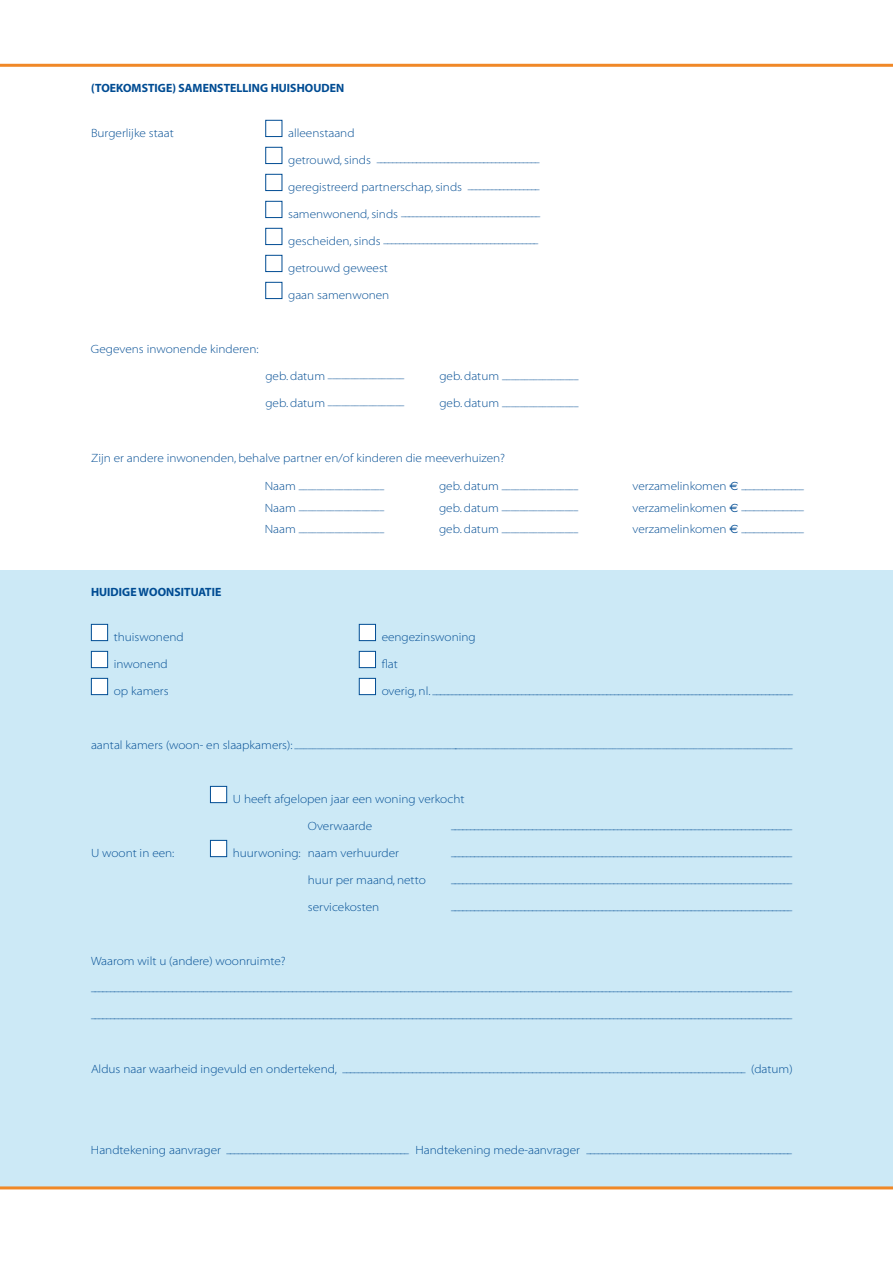
<style>
.page{position:relative;width:893px;height:1263px;background:#fff}
.page>*{position:absolute;margin:0;border:0;box-sizing:border-box;transform-origin:0 0}
.t1{font:12px/21.6px "Myriad MM 215 700";letter-spacing:.035em;color:#004c93}
.t2{font:12px "Myriad MM 215 700";letter-spacing:.015em;color:#004c93}
.t3{font:12px "Myriad Headline";letter-spacing:.01em;color:#004c93}
.t4{font:12px "Myriad MM 215 700";letter-spacing:.005em;color:#004c93}
.t5{font:9px "Myriad MM 215 700";color:#004c93}
.s1{font-size:12px}
.s2{font-size:9px}
.s3{font-family:"Euro Sans"}
</style>
<div class="page">
<div style="left:0;top:570px;width:893px;height:617px;background:#cce9f6"></div>
<hr style="left:0;top:1186px;width:893px;height:3px;background:#f08827">
<hr style="left:0;top:64px;width:893px;height:3px;background:#f08827">
<div style="left:265px;top:120px;width:17px;height:17px;background:#fff;border:1px solid #004c93"></div>
<div style="left:265px;top:147px;width:17px;height:17px;background:#fff;border:1px solid #004c93"></div>
<div style="left:265px;top:174px;width:17px;height:17px;background:#fff;border:1px solid #004c93"></div>
<div style="left:265px;top:201px;width:17px;height:17px;background:#fff;border:1px solid #004c93"></div>
<div style="left:265px;top:228px;width:17px;height:17px;background:#fff;border:1px solid #004c93"></div>
<div style="left:265px;top:255px;width:17px;height:17px;background:#fff;border:1px solid #004c93"></div>
<div style="left:265px;top:282px;width:17px;height:17px;background:#fff;border:1px solid #004c93"></div>
<div style="left:91px;top:624px;width:17px;height:17px;background:#fff;border:1px solid #004c93"></div>
<div style="left:359px;top:624px;width:17px;height:17px;background:#fff;border:1px solid #004c93"></div>
<div style="left:91px;top:651px;width:17px;height:17px;background:#fff;border:1px solid #004c93"></div>
<div style="left:359px;top:651px;width:17px;height:17px;background:#fff;border:1px solid #004c93"></div>
<div style="left:91px;top:678px;width:17px;height:17px;background:#fff;border:1px solid #004c93"></div>
<div style="left:359px;top:678px;width:17px;height:17px;background:#fff;border:1px solid #004c93"></div>
<div style="left:210px;top:786px;width:17px;height:17px;background:#fff;border:1px solid #004c93"></div>
<div style="left:210px;top:840px;width:17px;height:17px;background:#fff;border:1px solid #004c93"></div>
<h1 class="t3" style="left:91px;top:82px;width:255px">(TOEKOMSTIGE) SAMENSTELLING HUISHOUDEN</h1>
<h1 class="t4" style="left:91px;top:127px;width:84px">Burgerlijke staat</h1>
<h1 class="t2" style="left:288px;top:127px;width:68px">alleenstaand</h1>
<p class="t5" style="left:288px;top:155px;width:253px"><span class="s1">getrouwd, sinds</span> _________________________________________</p>
<h1 class="t2" style="left:288px;top:181px;width:253px">geregistreerd partnerschap, sinds <span class="s2">__________________</span></h1>
<p class="t5" style="left:288px;top:209px;width:254px"><span class="s1">samenwonend, sinds</span> ___________________________________</p>
<p class="t5" style="left:288px;top:236px;width:252px"><span class="s1">gescheiden, sinds</span> _______________________________________</p>
<h1 class="t1" style="left:288px;top:258px;width:101px">getrouwd geweest</h1>
<h1 class="t1" style="left:288px;top:285px;width:102px">gaan samenwonen</h1>
<h1 class="t1" style="left:91px;top:339px;width:169px">Gegevens inwonende kinderen:</h1>
<p class="t5" style="left:265px;top:371px;width:141px"><span class="s1">geb. datum</span> _________________</p>
<p class="t5" style="left:265px;top:398px;width:141px"><span class="s1">geb. datum</span> _________________</p>
<p class="t5" style="left:439px;top:371px;width:141px"><span class="s1">geb. datum</span> _________________</p>
<p class="t5" style="left:439px;top:398px;width:141px"><span class="s1">geb. datum</span> _________________</p>
<h1 class="t1" style="left:91px;top:448px;width:416px">Zijn er andere inwonenden, behalve partner en/of kinderen die meeverhuizen?</h1>
<p class="t5" style="left:265px;top:481px;width:121px"><span class="s1">Naam</span> ___________________</p>
<h1 class="t1" style="left:632px;top:476px;width:173px">verzamelinkomen <span class="s3">€</span> <span class="s2">_______________ </span>verzamelinkomen <span class="s3">€</span> <span class="s2">_______________</span></h1>
<p class="t5" style="left:439px;top:481px;width:141px"><span class="s1">geb. datum</span> _________________</p>
<p class="t5" style="left:265px;top:503px;width:121px"><span class="s1">Naam</span> ___________________</p>
<p class="t5" style="left:439px;top:503px;width:141px"><span class="s1">geb. datum</span> _________________</p>
<p class="t5" style="left:265px;top:524px;width:121px"><span class="s1">Naam</span> ___________________</p>
<p class="t5" style="left:439px;top:524px;width:141px"><span class="s1">geb. datum</span> _________________</p>
<h1 class="t1" style="left:632px;top:519px;width:173px">verzamelinkomen <span class="s3">€</span> <span class="s2">_______________</span></h1>
<h1 class="t3" style="left:91px;top:586px;width:132px">HUIDIGE WOONSITUATIE</h1>
<h1 class="t1" style="left:114px;top:627px;width:71px">thuiswonend</h1>
<h1 class="t1" style="left:382px;top:627px;width:95px">eengezinswoning</h1>
<h1 class="t1" style="left:114px;top:654px;width:55px">inwonend</h1>
<h1 class="t1" style="left:382px;top:654px;width:18px">flat</h1>
<h1 class="t1" style="left:114px;top:681px;width:56px">op kamers</h1>
<p class="t5" style="left:382px;top:686px;width:413px"><span class="s1">overig, nl.</span> _____________________________________________________________________________________________</p>
<p class="t5" style="left:91px;top:740px;width:703px"><span class="s1">aantal kamers (woon- en slaapkamers):</span> _______________________________________________________________________________________________________________</p>
<h1 class="t1" style="left:233px;top:789px;width:233px">U heeft afgelopen jaar een woning verkocht</h1>
<h1 class="t1" style="left:308px;top:816px;width:65px">Overwaarde</h1>
<p class="t5" style="left:451px;top:821px;width:343px">________________________________________________________________________________________</p>
<h1 class="t1" style="left:91px;top:843px;width:85px">U woont in een:</h1>
<h1 class="t1" style="left:233px;top:843px;width:168px">huurwoning: naam verhuurder</h1>
<p class="t5" style="left:451px;top:848px;width:343px">________________________________________________________________________________________</p>
<h1 class="t1" style="left:308px;top:870px;width:119px">huur per maand, netto</h1>
<p class="t5" style="left:451px;top:875px;width:343px">________________________________________________________________________________________</p>
<h1 class="t2" style="left:308px;top:901px;width:73px">servicekosten</h1>
<p class="t5" style="left:451px;top:902px;width:343px">________________________________________________________________________________________</p>
<h1 class="t1" style="left:91px;top:951px;width:196px">Waarom wilt u (andere) woonruimte?</h1>
<p class="t5" style="left:91px;top:983px;width:703px">_____________________________________________________________________________________________________________________________________________________________________________________</p>
<p class="t5" style="left:91px;top:1010px;width:703px">_____________________________________________________________________________________________________________________________________________________________________________________</p>
<p class="t5" style="left:91px;top:1064px;width:703px"><span class="s1">Aldus naar waarheid ingevuld en ondertekend,</span> ________________________________________________________________________________________________________ <span class="s1">(datum)</span></p>
<p class="t5" style="left:91px;top:1145px;width:703px"><span class="s1">Handtekening aanvrager</span> _______________________________________________ <span class="s1">Handtekening mede-aanvrager</span> _____________________________________________________</p>
</div>
